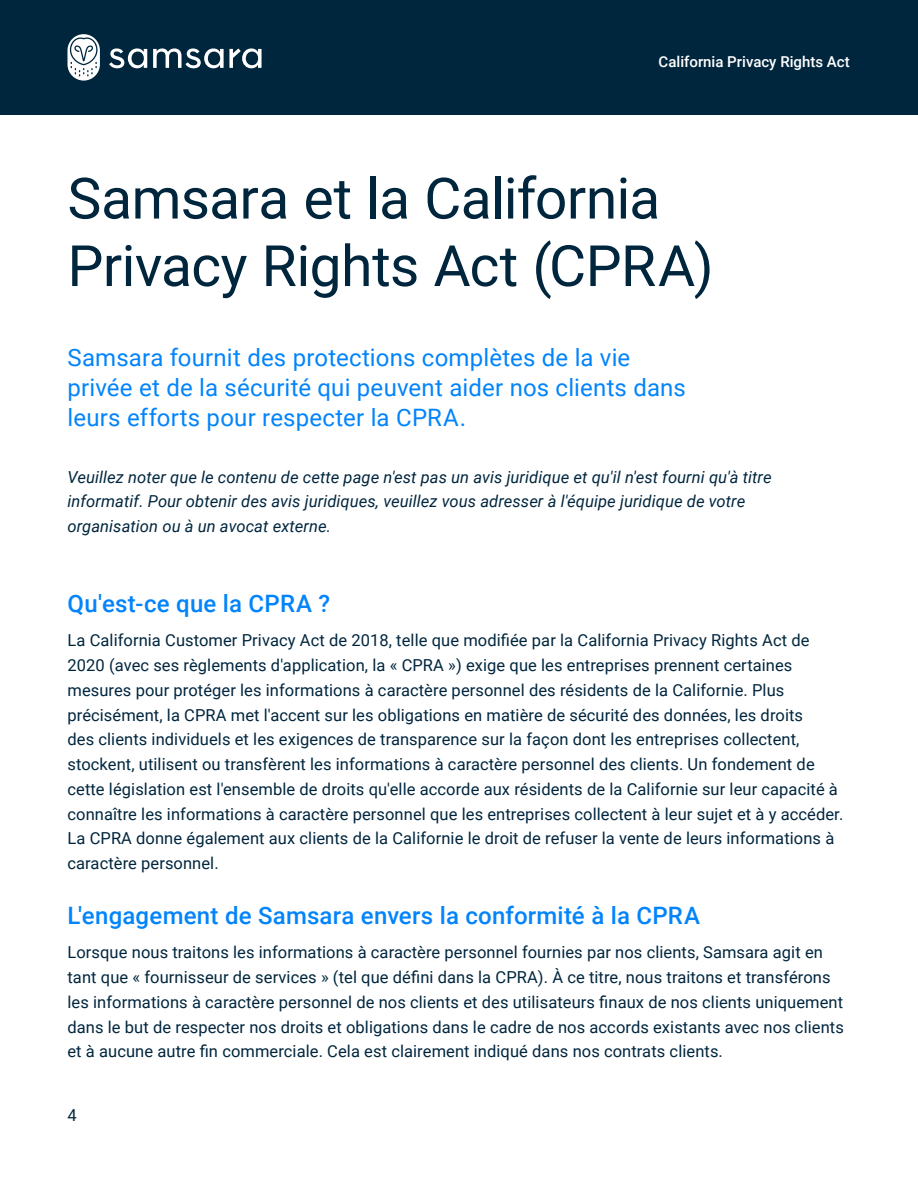
<style>
.page{position:relative;width:918px;height:1188px;background:#fff}
.page>*{position:absolute;margin:0;border:0;box-sizing:border-box;transform-origin:0 0}
.t1{font:57px/67.5px "Roboto";letter-spacing:-.01em;color:#00263e}
.t2{font:24px/30px "Roboto";letter-spacing:.01em;color:#0384fb}
.t3{font:500 24px "Roboto";letter-spacing:.01em;color:#0384fb}
.t4{font:16.5px/24.8px "Roboto";letter-spacing:.005em;color:#00263e}
.t5{font:italic 16.5px/24.8px "Roboto";letter-spacing:.005em;color:#00263e}
.t6{font:500 15px "Roboto";color:#fff}
</style>
<div class="page">
<div style="left:0;top:0;width:918px;height:115px;background:#00263e"></div>
<svg style="left:109px;top:48px;width:38px;height:20px"></svg>
<svg style="left:153px;top:48px;width:109px;height:20px"></svg>
<svg style="left:68px;top:34px;width:32px;height:47px"></svg>
<p class="t6" style="left:659px;top:52px;width:193px">California Privacy Rights Act</p>
<h1 class="t1" style="left:68px;top:162px;width:648px">Samsara et la California<br>Privacy Rights Act (CPRA)</h1>
<h2 class="t2" style="left:68px;top:341px;width:620px">Samsara fournit des protections complètes de la vie privée et de la sécurité qui peuvent aider nos clients dans leurs efforts pour respecter la CPRA.</h2>
<p class="t5" style="left:68px;top:464px;width:706px">Veuillez noter que le contenu de cette page n'est pas un avis juridique et qu'il n'est fourni qu'à titre informatif. Pour obtenir des avis juridiques, veuillez vous adresser à l'équipe juridique de votre organisation ou à un avocat externe.</p>
<h2 class="t3" style="left:68px;top:587px;width:264px">Qu'est-ce que la CPRA ?</h2>
<p class="t4" style="left:68px;top:628px;width:777px">La California Customer Privacy Act de 2018, telle que modifiée par la California Privacy Rights Act de 2020 (avec ses règlements d'application, la « CPRA ») exige que les entreprises prennent certaines mesures pour protéger les informations à caractère personnel des résidents de la Californie. Plus précisément, la CPRA met l'accent sur les obligations en matière de sécurité des données, les droits<br>des clients individuels et les exigences de transparence sur la façon dont les entreprises collectent, stockent, utilisent ou transfèrent les informations à caractère personnel des clients. Un fondement de cette législation est l'ensemble de droits qu'elle accorde aux résidents de la Californie sur leur capacité à connaître les informations à caractère personnel que les entreprises collectent à leur sujet et à y accéder.<br>La CPRA donne également aux clients de la Californie le droit de refuser la vente de leurs informations à caractère personnel.</p>
<h2 class="t3" style="left:68px;top:899px;width:634px">L'engagement de Samsara envers la conformité à la CPRA</h2>
<p class="t4" style="left:68px;top:940px;width:778px">Lorsque nous traitons les informations à caractère personnel fournies par nos clients, Samsara agit en tant que « fournisseur de services » (tel que défini dans la CPRA). À ce titre, nous traitons et transférons les informations à caractère personnel de nos clients et des utilisateurs finaux de nos clients uniquement dans le but de respecter nos droits et obligations dans le cadre de nos accords existants avec nos clients et à aucune autre fin commerciale. Cela est clairement indiqué dans nos contrats clients.</p>
<p class="t4" style="left:68px;top:1102px;width:11px">4</p>
</div>
